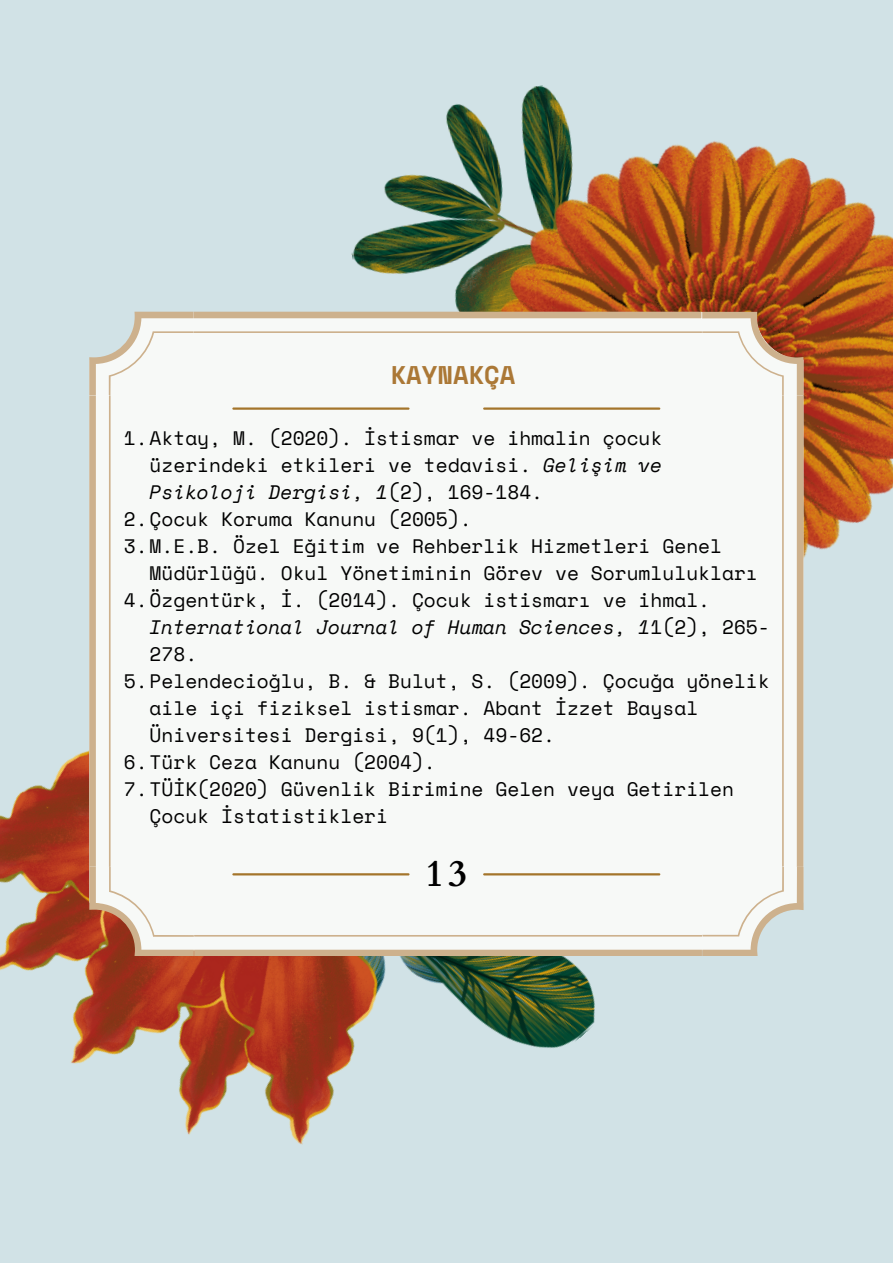
<style>
.page{position:relative;width:893px;height:1264px;background:#fff}
.page>*{position:absolute;margin:0;border:0;box-sizing:border-box;transform-origin:0 0}
.t1{font:700 37.35px "Cardo";color:#000}
.t2{font:700 25.5px "Space Mono";color:#ab7836}
.t3{font:19.5px/27px "Space Mono";color:#000}
.s1{font-style:italic}
</style>
<div class="page">
<div style="left:0;top:0;width:892px;height:1262px;background:#d1e2e6"></div>
<img style="left:330px;top:174px;width:84px;height:138px">
<img style="left:558px;top:956px;width:37px;height:91px">
<img style="left:414px;top:85px;width:478px;height:591px">
<img style="left:0;top:750px;width:558px;height:395px">
<div style="left:89px;top:312px;width:714px;height:644px;background:#f7f9f7"></div>
<hr style="left:233px;top:407px;width:175px;height:3px;background:#a4752b">
<hr style="left:484px;top:407px;width:175px;height:3px;background:#a4752b">
<hr style="left:233px;top:873px;width:175px;height:2px;background:#a4752b">
<hr style="left:484px;top:873px;width:175px;height:2px;background:#a4752b">
<p class="t2" style="left:390px;top:355px;width:126px">KAYNAKÇA</p>
<p class="t3" style="left:150px;top:424px;width:514px;text-align:justify;text-indent:-26px">1.Aktay, M. (2020). İstismar ve ihmalin çocuk üzerindeki etkileri ve tedavisi. <span class="s1">Gelişim ve Psikoloji Dergisi, 1</span>(2), 169-184.</p>
<p class="t3" style="left:124px;top:505px;width:349px">2.Çocuk Koruma Kanunu (2005).</p>
<p class="t3" style="left:150px;top:532px;width:609px;text-indent:-26px">3.M.E.B. Özel Eğitim ve Rehberlik Hizmetleri Genel<br>Müdürlüğü. Okul Yönetiminin Görev ve Sorumlulukları</p>
<p class="t3" style="left:150px;top:586px;width:621px;text-indent:-26px">4.Özgentürk, İ. (2014). Çocuk istismarı ve ihmal.<br><span class="s1">International Journal of Human Sciences, 1</span>1(2), 265-<br>278.</p>
<p class="t3" style="left:150px;top:667px;width:621px;text-indent:-26px">5.Pelendecioğlu, B. &amp; Bulut, S. (2009). Çocuğa yönelik aile içi fiziksel istismar. Abant İzzet Baysal<br>Üniversitesi Dergisi, 9(1), 49-62.</p>
<p class="t3" style="left:124px;top:747px;width:313px">6.Türk Ceza Kanunu (2004).</p>
<p class="t3" style="left:150px;top:774px;width:586px;text-indent:-26px">7.TÜİK(2020) Güvenlik Birimine Gelen veya Getirilen<br>Çocuk İstatistikleri</p>
<p class="t1" style="left:425px;top:849px;width:43px">13</p>
</div>
